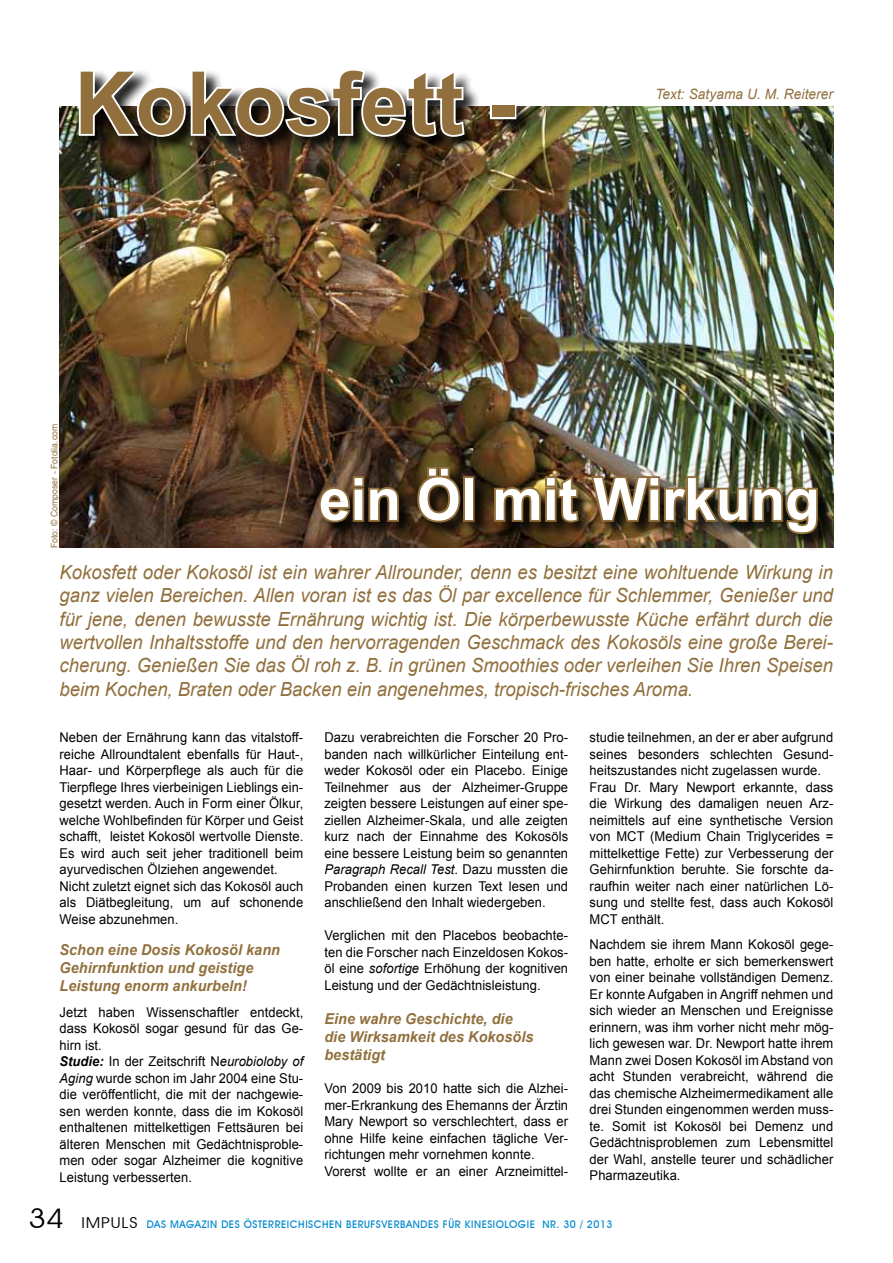
<style>
.page{position:relative;width:893px;height:1263px;background:#fff}
.page>*{position:absolute;margin:0;border:0;box-sizing:border-box;transform-origin:0 0}
.t1{font:700 87px "Arial";color:#91703d}
.t2{font:700 58.5px "Arial";color:#fff}
.t3{font:italic 19.5px/23.4px "Arial";color:#91703d;text-align:justify;scale:.95 1}
.t4{font:italic 700 15px/18px "Arial";letter-spacing:.005em;color:#91703d;scale:.96 1}
.t5{font:italic 14.25px "Arial";letter-spacing:.005em;color:#91703d;scale:.96 1}
.t6{font:13.5px/16.5px "Arial";letter-spacing:.005em;color:#000;scale:.96 1}
.t7{font:500 10.5px "Avant Garde IT Cby BT";letter-spacing:.05em;color:#0089cf}
.t8{font:9px "Arial";letter-spacing:.005em;color:#91703d;scale:.96 1}
.s1{font-weight:700;font-style:italic}
.s2{font-style:italic}
.s3{font-weight:400;font-size:27px;color:#000}
.s4{font-weight:400;font-size:15px;color:#000}
</style>
<div class="page">
<img style="left:60px;top:107px;width:773px;height:441px">
<div style="left:79px;top:68px;width:456px;height:87px;background:#000;opacity:.88"></div>
<svg style="left:77px;top:68px;width:390px;height:71px"></svg>
<div style="left:490px;top:104px;width:26px;height:15px;border:4px solid #fff"></div>
<div style="left:319px;top:466px;width:517px;height:86px;background:#000;opacity:.88"></div>
<svg style="left:317px;top:474px;width:84px;height:50px"></svg>
<svg style="left:415px;top:465px;width:47px;height:59px"></svg>
<div style="left:463px;top:476px;width:12px;height:46px;border:4px solid #91703d"></div>
<svg style="left:492px;top:472px;width:89px;height:53px"></svg>
<img style="left:589px;top:474px;width:231px;height:63px">
<h1 class="t1" style="left:74px;top:45px;width:442px">Kokosfett -</h1>
<p class="t5" style="left:655px;top:85px;width:187px">Text: Satyama U. M. Reiterer</p>
<p class="t8" style="left:48px;top:548px;width:131px;rotate:-90deg">Foto: © Composer - Fotolia.com</p>
<h2 class="t2" style="left:319px;top:460px;width:502px">ein Öl mit Wirkung</h2>
<p class="t3" style="left:60px;top:560px;width:816px">Kokosfett oder Kokosöl ist ein wahrer Allrounder, denn es besitzt eine wohltuende Wirkung in ganz vielen Bereichen. Allen voran ist es das Öl par excellence für Schlemmer, Genießer und für jene, denen bewusste Ernährung wichtig ist. Die körperbewusste Küche erfährt durch die wertvollen Inhaltsstoffe und den hervorragenden Geschmack des Kokosöls eine große Berei&shy;cherung. Genießen Sie das Öl roh z. B. in grünen Smoothies oder verleihen Sie Ihren Speisen beim Kochen, Braten oder Backen ein angenehmes, tropisch-frisches Aroma.</p>
<p class="t6" style="left:60px;top:729px;width:255px">Neben der Ernährung kann das vitalstoff&shy;reiche Allroundtalent ebenfalls für Haut-, Haar- und Körperpflege als auch für die Tierpflege Ihres vierbeinigen Lieblings ein&shy;gesetzt werden. Auch in Form einer Ölkur, welche Wohlbefinden für Körper und Geist schafft, leistet Kokosöl wertvolle Dienste.<br>Es wird auch seit jeher traditionell beim ayurvedischen Ölziehen angewendet.<br>Nicht zuletzt eignet sich das Kokosöl auch als Diätbegleitung, um auf schonende Weise abzunehmen.</p>
<p class="t4" style="left:60px;top:941px;width:231px">Schon eine Dosis Kokosöl kann<br>Gehirnfunktion und geistige<br>Leistung enorm ankurbeln!</p>
<p class="t6" style="left:60px;top:1004px;width:255px">Jetzt haben Wissenschaftler entdeckt, dass Kokosöl sogar gesund für das Ge&shy;hirn ist.<br><span class="s1">Studie:</span> In der Zeitschrift N<span class="s2">eurobioloby of Aging</span> wurde schon im Jahr 2004 eine Stu&shy;die veröffentlicht, die mit der nachgewie&shy;sen werden konnte, dass die im Kokosöl enthaltenen mittelkettigen Fettsäuren bei älteren Menschen mit Gedächtnisproble&shy;men oder sogar Alzheimer die kognitive Leistung verbesserten.</p>
<p class="t6" style="left:590px;top:729px;width:255px">studie teilnehmen, an der er aber aufgrund seines besonders schlechten Gesund&shy;heitszustandes nicht zugelassen wurde.<br>Frau Dr. Mary Newport erkannte, dass die Wirkung des damaligen neuen Arz&shy;neimittels auf eine synthetische Version von MCT (Medium Chain Triglycerides = mittelkettige Fette) zur Verbesserung der Gehirnfunktion beruhte. Sie forschte da&shy;raufhin weiter nach einer natürlichen Lö&shy;sung und stellte fest, dass auch Kokosöl MCT enthält.</p>
<p class="t6" style="left:590px;top:936px;width:255px;text-align:justify">Nachdem sie ihrem Mann Kokosöl gege&shy;ben hatte, erholte er sich bemerkenswert von einer beinahe vollständigen Demenz.<br>Er konnte Aufgaben in Angriff nehmen und sich wieder an Menschen und Ereignisse erinnern, was ihm vorher nicht mehr mög&shy;lich gewesen war. Dr. Newport hatte ihrem Mann zwei Dosen Kokosöl im Abstand von acht Stunden verabreicht, während die das chemische Alzheimermedikament alle drei Stunden eingenommen werden muss&shy;te. Somit ist Kokosöl bei Demenz und Gedächtnisproblemen zum Lebensmittel der Wahl, anstelle teurer und schädlicher Pharmazeutika.</p>
<p class="t6" style="left:324px;top:729px;width:255px;text-align:justify">Dazu verabreichten die Forscher 20 Pro&shy;banden nach willkürlicher Einteilung ent&shy;weder Kokosöl oder ein Placebo. Einige Teilnehmer aus der Alzheimer-Gruppe zeigten bessere Leistungen auf einer spe&shy;ziellen Alzheimer-Skala, und alle zeigten kurz nach der Einnahme des Kokosöls eine bessere Leistung beim so genannten <span class="s2">Paragraph Recall Test</span>. Dazu mussten die Probanden einen kurzen Text lesen und anschließend den Inhalt wiedergeben.</p>
<p class="t6" style="left:324px;top:927px;width:255px;text-align:justify">Verglichen mit den Placebos beobachte&shy;ten die Forscher nach Einzeldosen Kokos&shy;öl eine <span class="s2">sofortige</span> Erhöhung der kognitiven Leistung und der Gedächtnisleistung.</p>
<p class="t4" style="left:324px;top:1010px;width:219px">Eine wahre Geschichte, die die Wirksamkeit des Kokosöls bestätigt</p>
<p class="t6" style="left:324px;top:1080px;width:255px">Von 2009 bis 2010 hatte sich die Alzhei&shy;mer-Erkrankung des Ehemanns der Ärztin Mary Newport so verschlechtert, dass er ohne Hilfe keine einfachen tägliche Ver&shy;richtungen mehr vornehmen konnte.<br>Vorerst wollte er an einer Arzneimittel-</p>
<p class="t7" style="left:28px;top:1218px;width:586px"><span class="s3">34</span> <span class="s4">IMPULS</span> DAS MAGAZIN DES ÖSTERREICHISCHEN BERUFSVERBANDES FÜR KINESIOLOGIE NR. 30 / 2013</p>
</div>
